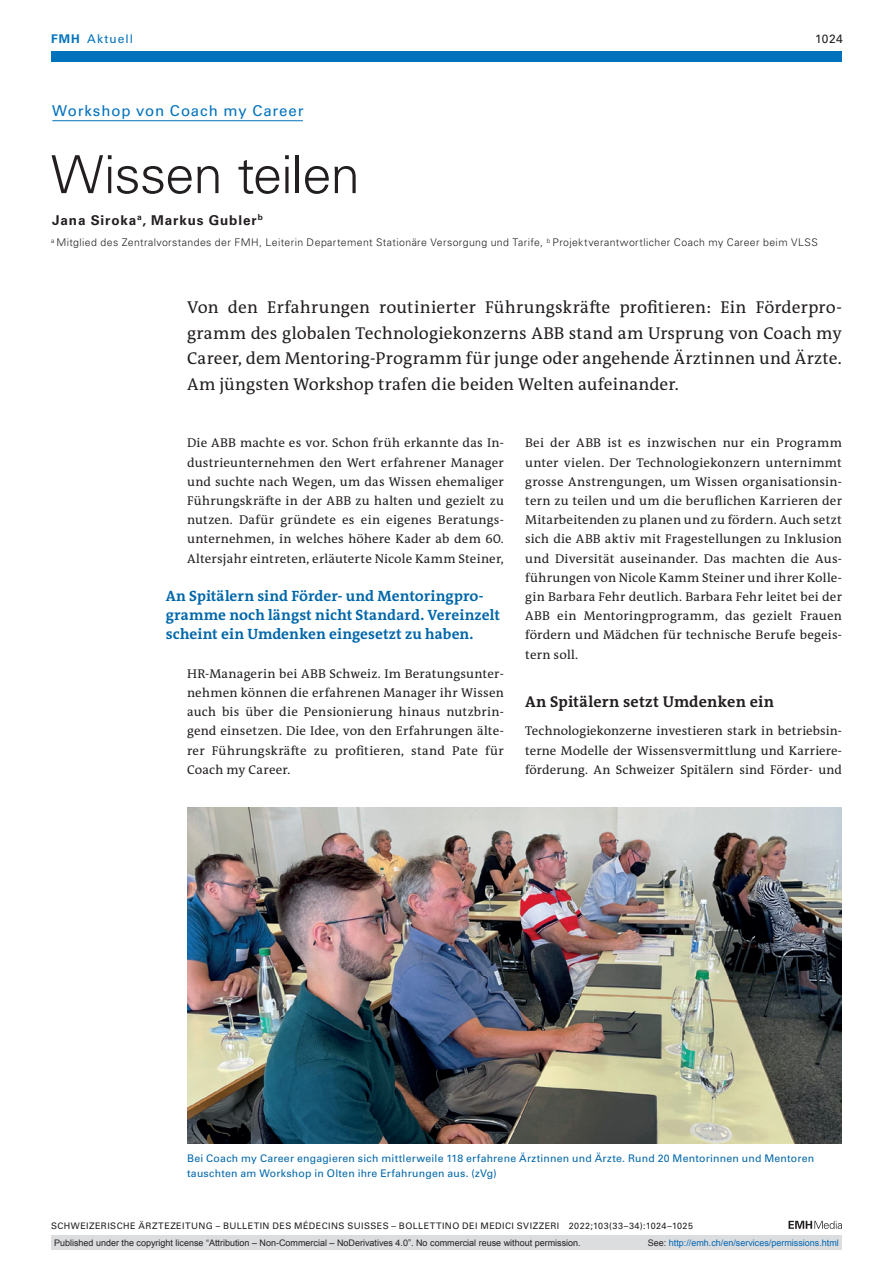
<style>
.page{position:relative;width:893px;height:1263px;background:#fff}
.page>*{position:absolute;margin:0;border:0;box-sizing:border-box;transform-origin:0 0}
.article-title{font:300 52.5px "Univers LT Std";letter-spacing:-.02em;color:#231f20}
.section-pl{font:17.25px/25.5px "The Antiqua B W5 Plain";letter-spacing:.005em;color:#231f20;text-align:justify}
.section-h1{font:700 15.75px "The Antiqua B W7";letter-spacing:.015em;color:#231f20}
.catchwords{font:700 15px/19.2px "The Antiqua B W7";letter-spacing:.01em;color:#0067aa}
.pre-heading{font:15px "Univers LT Std";letter-spacing:.055em;color:#0072bc}
.author-notes{font:700 13.5px "Univers LT Std";letter-spacing:.065em;color:#231f20}
.section-pn{font:12.75px/19.2px "The Antiqua B W5 Plain";letter-spacing:.015em;color:#231f20;text-align:justify}
.ressort{font:12px "Univers LT Std";letter-spacing:.085em;color:#0072bc}
.ressort-2{font:12px "Univers LT Std";color:#231f20}
.fig-caption{font:10.5px/15.8px "Univers LT Std";letter-spacing:.025em;color:#0067aa}
.aff{font:300 10.5px "Univers LT Std";letter-spacing:.04em;color:#231f20}
.t1{font:9px "Arial";color:#231f20}
.fusszeile{font:9px "Univers LT Std";letter-spacing:.05em;color:#231f20}
.t2{font:9px "Arial";color:#0066b3}
.s1{font-weight:700}
.s2{color:#231f20}
</style>
<div class="page">
<svg style="left:788px;top:1221px;width:54px;height:8px"></svg>
<div style="left:51px;top:51px;width:791px;height:11px;background:#0072bc"></div>
<hr style="left:52px;top:120px;width:251px;height:1px;background:#0072bc">
<img style="left:187px;top:808px;width:655px;height:336px">
<div style="left:51px;top:1235px;width:791px;height:15px;background:#dcdddf"></div>
<p class="ressort" style="left:51px;top:31px;width:84px"><span class="s1">FMH</span> Aktuell</p>
<p class="ressort-2" style="left:815px;top:31px;width:29px">1024</p>
<p class="pre-heading" style="left:52px;top:102px;width:253px">Workshop von Coach my Career</p>
<p class="article-title" style="left:51px;top:143px;width:310px">Wissen teilen</p>
<p class="author-notes" style="left:52px;top:212px;width:212px">Jana Siroka<sup>a</sup>, Markus Gubler<sup>b</sup></p>
<p class="aff" style="left:51px;top:236px;width:768px"><sup>a</sup> Mitglied des Zentralvorstandes der FMH, Leiterin Departement Stationäre Versorgung und Tarife, <sup>b</sup> Projektverantwortlicher Coach my Career beim VLSS</p>
<p class="section-pl" style="left:187px;top:295px;width:656px">Von den Erfahrungen routinierter Führungskräfte profitieren: Ein Förderpro&shy;gramm des globalen Technologiekonzerns ABB stand am Ursprung von Coach my Career, dem Mentoring-Programm für junge oder angehende Ärztinnen und Ärzte.<br>Am jüngsten Workshop trafen die beiden Welten aufeinander.</p>
<p class="section-pn" style="left:187px;top:434px;width:318px">Die ABB machte es vor. Schon früh erkannte das In&shy;dustrieunternehmen den Wert erfahrener Manager und suchte nach Wegen, um das Wissen ehemaliger Führungskräfte in der ABB zu halten und gezielt zu nutzen. Dafür gründete es ein eigenes Beratungs&shy;unternehmen, in welches höhere Kader ab dem 60.<br>Altersjahr eintreten, erläuterte Nicole Kamm Steiner,</p>
<p class="catchwords" style="left:166px;top:586px;width:336px">An Spitälern sind Förder- und Mentoringpro&shy;gramme noch längst nicht Standard. Vereinzelt scheint ein Umdenken eingesetzt zu haben.</p>
<p class="section-pn" style="left:187px;top:664px;width:318px">HR-Managerin bei ABB Schweiz. Im Beratungsunter&shy;nehmen können die erfahrenen Manager ihr Wissen auch bis über die Pensionierung hinaus nutzbrin&shy;gend einsetzen. Die Idee, von den Erfahrungen älte&shy;rer Führungskräfte zu profitieren, stand Pate für Coach my Career.</p>
<p class="section-pn" style="left:525px;top:434px;width:318px">Bei der ABB ist es inzwischen nur ein Programm unter vielen. Der Technologiekonzern unternimmt grosse Anstrengungen, um Wissen organisationsin&shy;tern zu teilen und um die beruflichen Karrieren der Mitarbeitenden zu planen und zu fördern. Auch setzt sich die ABB aktiv mit Fragestellungen zu Inklusion und Diversität auseinander. Das machten die Aus&shy;führungen von Nicole Kamm Steiner und ihrer Kolle&shy;gin Barbara Fehr deutlich. Barbara Fehr leitet bei der ABB ein Mentoringprogramm, das gezielt Frauen fördern und Mädchen für technische Berufe begeis&shy;tern soll.</p>
<p class="section-h1" style="left:525px;top:691px;width:250px">An Spitälern setzt Umdenken ein</p>
<p class="section-pn" style="left:525px;top:722px;width:318px">Technologiekonzerne investieren stark in betriebsin&shy;terne Modelle der Wissensvermittlung und Karriere&shy;förderung. An Schweizer Spitälern sind Förder- und</p>
<p class="fig-caption" style="left:187px;top:1150px;width:629px">Bei Coach my Career engagieren sich mittlerweile 118 erfahrene Ärztinnen und Ärzte. Rund 20 Mentorinnen und Mentoren tauschten am Workshop in Olten ihre Erfahrungen aus. (zVg)</p>
<p class="fusszeile" style="left:51px;top:1220px;width:643px">SCHWEIZERISCHE ÄRZTEZEITUNG – BULLETIN DES MÉDECINS SUISSES – BOLLETTINO DEI MEDICI SVIZZERI 2022;103(33–34):1024–1025</p>
<p class="t1" style="left:54px;top:1237px;width:528px">Published under the copyright license “Attribution – Non-Commercial – NoDerivatives 4.0”. No commercial reuse without permission.</p>
<p class="t2" style="left:648px;top:1237px;width:193px"><span class="s2">See:</span> http://emh.ch/en/services/permissions.html</p>
</div>
